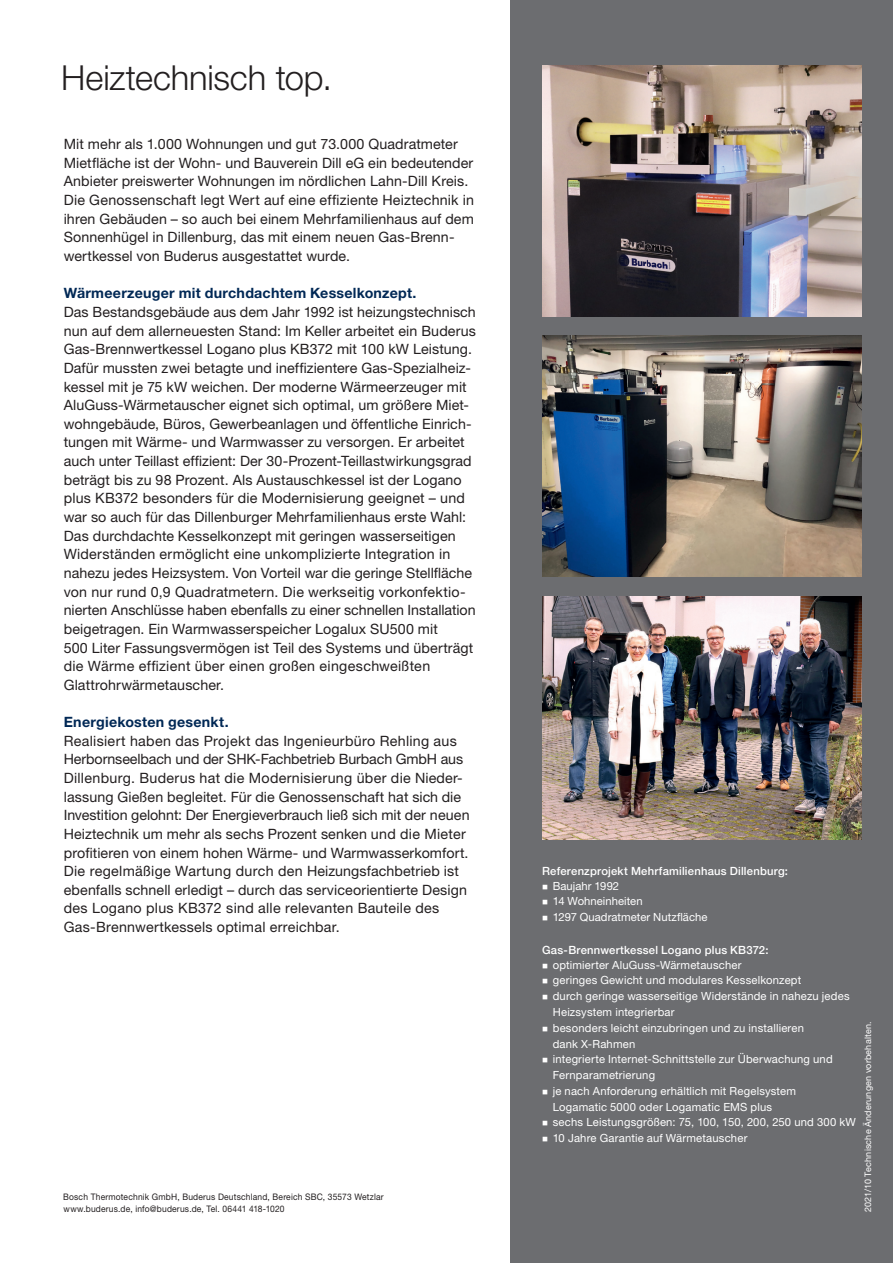
<style>
.page{position:relative;width:893px;height:1263px;background:#fff}
.page>*{position:absolute;margin:0;border:0;box-sizing:border-box;transform-origin:0 0}
.t1{font:300 34.5px "Helvetica Neue LT Pro";letter-spacing:-.005em;color:#231f20}
.t2{font:14.25px/18.6px "Helvetica Neue LT Pro";letter-spacing:.01em;color:#231f20}
.t3{font:700 14.25px "Helvetica Neue LT Pro";letter-spacing:.015em;color:#002855}
.t4{font:11.25px/15.8px "Helvetica Neue LT Pro";letter-spacing:.015em;color:#fff}
.t5{font:500 11.25px "Helvetica Neue LT";letter-spacing:.02em;color:#fff}
.t6{font:9px/12px "Helvetica Neue LT Pro";letter-spacing:.025em;color:#231f20;scale:.94 1}
.t7{font:9px "Helvetica Neue LT Pro";letter-spacing:.025em;color:#fff}
</style>
<div class="page">
<div style="left:510px;top:0;width:383px;height:1263px;background:#6c6d70"></div>
<img style="left:542px;top:65px;width:319px;height:252px">
<img style="left:542px;top:335px;width:319px;height:242px">
<img style="left:542px;top:597px;width:319px;height:242px">
<h1 class="t1" style="left:61px;top:57px;width:272px">Heiztechnisch top.</h1>
<p class="t2" style="left:64px;top:134px;width:412px">Mit mehr als 1.000 Wohnungen und gut 73.000 Quadratmeter Mietfläche ist der Wohn- und Bauverein Dill eG ein bedeutender Anbieter preiswerter Wohnungen im nördlichen Lahn-Dill Kreis.<br>Die Genossenschaft legt Wert auf eine effiziente Heiztechnik in ihren Gebäuden – so auch bei einem Mehrfamilienhaus auf dem Sonnenhügel in Dillenburg, das mit einem neuen Gas-Brenn&shy;wertkessel von Buderus ausgestattet wurde.</p>
<p class="t3" style="left:64px;top:284px;width:354px">Wärmeerzeuger mit durchdachtem Kesselkonzept.</p>
<p class="t2" style="left:64px;top:302px;width:414px">Das Bestandsgebäude aus dem Jahr 1992 ist heizungstechnisch nun auf dem allerneuesten Stand: Im Keller arbeitet ein Buderus Gas-Brennwertkessel Logano plus KB372 mit 100 kW Leistung.<br>Dafür mussten zwei betagte und ineffizientere Gas-Spezialheiz&shy;kessel mit je 75 kW weichen. Der moderne Wärmeerzeuger mit AluGuss-Wärmetauscher eignet sich optimal, um größere Miet&shy;wohngebäude, Büros, Gewerbeanlagen und öffentliche Einrich&shy;tungen mit Wärme- und Warmwasser zu versorgen. Er arbeitet auch unter Teillast effizient: Der 30-Prozent-Teillastwirkungsgrad beträgt bis zu 98 Prozent. Als Austauschkessel ist der Logano plus KB372 besonders für die Modernisierung geeignet – und war so auch für das Dillenburger Mehrfamilienhaus erste Wahl:<br>Das durchdachte Kesselkonzept mit geringen wasserseitigen Widerständen ermöglicht eine unkomplizierte Integration in nahezu jedes Heizsystem. Von Vorteil war die geringe Stellfläche von nur rund 0,9 Quadratmetern. Die werkseitig vorkonfektio&shy;nierten Anschlüsse haben ebenfalls zu einer schnellen Installation beigetragen. Ein Warmwasserspeicher Logalux SU500 mit<br>500 Liter Fassungsvermögen ist Teil des Systems und überträgt die Wärme effizient über einen großen eingeschweißten Glattrohrwärmetauscher.</p>
<p class="t3" style="left:64px;top:713px;width:166px">Energiekosten gesenkt.</p>
<p class="t2" style="left:64px;top:731px;width:407px">Realisiert haben das Projekt das Ingenieurbüro Rehling aus Herbornseelbach und der SHK-Fachbetrieb Burbach GmbH aus Dillenburg. Buderus hat die Modernisierung über die Nieder&shy;lassung Gießen begleitet. Für die Genossenschaft hat sich die Investition gelohnt: Der Energieverbrauch ließ sich mit der neuen Heiztechnik um mehr als sechs Prozent senken und die Mieter profitieren von einem hohen Wärme- und Warmwasserkomfort.<br>Die regelmäßige Wartung durch den Heizungsfachbetrieb ist ebenfalls schnell erledigt – durch das serviceorientierte Design des Logano plus KB372 sind alle relevanten Bauteile des Gas-Brennwertkessels optimal erreichbar.</p>
<p class="t6" style="left:63px;top:1190px;width:342px">Bosch Thermotechnik GmbH, Buderus Deutschland, Bereich SBC, 35573 Wetzlar www.buderus.de, info@buderus.de, Tel. 06441 418-1020</p>
<p class="t5" style="left:542px;top:864px;width:247px">Referenzprojekt Mehrfamilienhaus Dillenburg:</p>
<p class="t4" style="left:542px;top:877px;width:79px">■ Baujahr 1992</p>
<p class="t4" style="left:542px;top:893px;width:102px">■ 14 Wohneinheiten</p>
<p class="t4" style="left:542px;top:909px;width:167px">■ 1297 Quadratmeter Nutzfläche</p>
<p class="t5" style="left:542px;top:943px;width:228px">Gas-Brennwertkessel Logano plus KB372:</p>
<p class="t4" style="left:542px;top:956px;width:201px">■ optimierter AluGuss-Wärmetauscher</p>
<p class="t4" style="left:542px;top:972px;width:261px">■ geringes Gewicht und modulares Kesselkonzept</p>
<p class="t4" style="left:553px;top:988px;width:298px;text-indent:-11px">■ durch geringe wasserseitige Widerstände in nahezu jedes<br>Heizsystem integrierbar</p>
<p class="t4" style="left:553px;top:1020px;width:253px;text-indent:-11px">■ besonders leicht einzubringen und zu installieren dank X-Rahmen</p>
<p class="t4" style="left:553px;top:1051px;width:281px;text-indent:-11px">■ integrierte Internet-Schnittstelle zur Überwachung und<br>Fernparametrierung</p>
<p class="t4" style="left:553px;top:1083px;width:245px;text-indent:-11px">■ je nach Anforderung erhältlich mit Regelsystem<br>Logamatic 5000 oder Logamatic EMS plus</p>
<p class="t4" style="left:542px;top:1114px;width:315px">■ sechs Leistungsgrößen: 75, 100, 150, 200, 250 und 300 kW</p>
<p class="t4" style="left:542px;top:1130px;width:207px">■ 10 Jahre Garantie auf Wärmetauscher</p>
<p class="t7" style="left:862px;top:1212px;width:192px;rotate:-90deg">2021/10 Technische Änderungen vorbehalten.</p>
</div>
